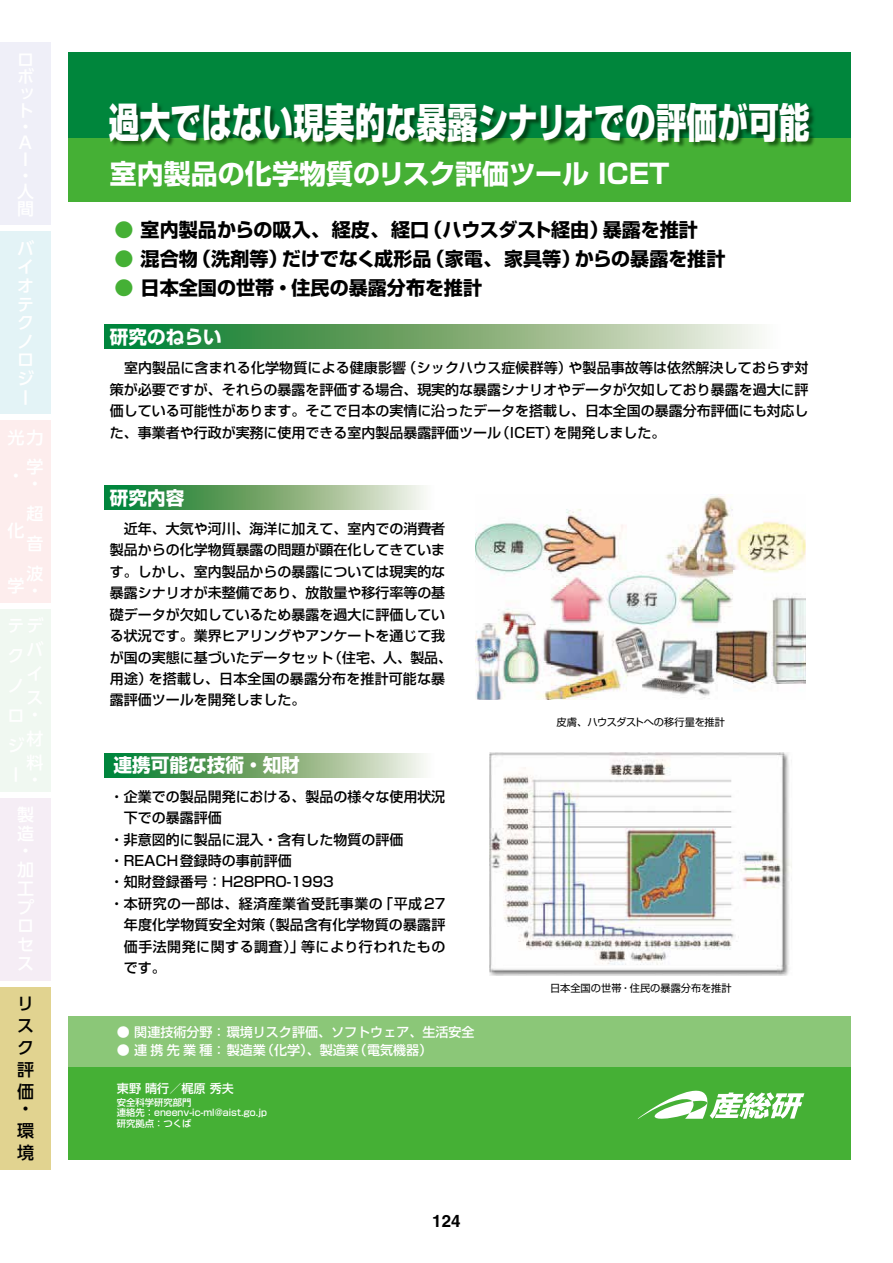
<style>
.page{position:relative;width:893px;height:1263px;background:#fff}
.page>*{position:absolute;margin:0;border:0;box-sizing:border-box;transform-origin:0 0}
.t1{font:40.95px "Shin Go Pro Heavy 90 msp RKSJ H";letter-spacing:.005em;color:#fff;scale:.74 1}
.t2{font:27px "Shin Go Pro Bold 90 msp RKSJ H";color:#fff}
.t3{font:19.05px "Shin Go Pro Bold 90 msp RKSJ H";color:#000}
.t4{font:18.6px "Shin Go Pro Bold 90 msp RKSJ H";color:#fff}
.t5{font:500 16.95px/18.6px "UD Shin Go Pr 6";color:#fff}
.t6{font:500 16.95px/21.9px "UD Shin Go Pr 6";color:#000}
.t7{font:700 16.95px "Helvetica";color:#000}
.t8{font:13.95px/21.5px "Shin Go Pro Medium 90 msp RKSJ H";color:#000;text-align:justify}
.t9{font:13.95px "Shin Go Pro Medium 90 msp RKSJ H";letter-spacing:.035em;color:#000}
.t10{font:13.05px "Shin Go Pro Medium 90 msp RKSJ H";color:#fff}
.t11{font:12.15px "Shin Go Pro Medium 90 msp RKSJ H";color:#fff}
.t12{font:10.2px "Shin Go Pro Regular 90 msp RKSJ H";color:#000}
.t13{font:10.2px "Shin Go Pro Regular 90 msp RKSJ H";letter-spacing:-.03em;color:#000}
.t14{font:9.3px/10.6px "Shin Go Pro Medium 90 msp RKSJ H";color:#fff}
.s1{color:#45b035}
</style>
<div class="page">
<div style="left:68px;top:1066px;width:782px;height:93px;background:#45b035"></div>
<div style="left:68px;top:53px;width:782px;height:85px;background:#00863c"></div>
<div style="left:68px;top:138px;width:782px;height:64px;background:#45b035"></div>
<div style="left:68px;top:1016px;width:782px;height:50px;background:#8bc778"></div>
<svg style="left:638px;top:1090px;width:166px;height:29px"></svg>
<svg style="left:104px;top:325px;width:658px;height:24px;background:#77ae79"></svg>
<svg style="left:104px;top:485px;width:322px;height:25px;background:#76ad79"></svg>
<svg style="left:104px;top:753px;width:322px;height:24px;background:#77ae79"></svg>
<img style="left:489px;top:753px;width:303px;height:223px">
<img style="left:476px;top:496px;width:330px;height:203px">
<img style="left:111px;top:105px;width:703px;height:42px">
<div style="left:0;top:231px;width:51px;height:183px;background:#e3f3f6"></div>
<div style="left:0;top:420px;width:51px;height:183px;background:#fdeded"></div>
<div style="left:0;top:609px;width:51px;height:183px;background:#f0f8f1"></div>
<div style="left:0;top:798px;width:51px;height:183px;background:#f5edf5"></div>
<div style="left:0;top:43px;width:51px;height:182px;background:#efeff8"></div>
<div style="left:0;top:986px;width:51px;height:183px;background:#e1d390"></div>
<p class="t5" style="left:17px;top:239px;width:19px">バイオテクノロジー</p>
<p class="t6" style="left:17px;top:992px;width:18px">リスク評価</p>
<p class="t6" style="left:17px;top:1097px;width:18px">・環境</p>
<h1 class="t1" style="left:109px;top:90px;width:948px">過大ではない現実的な暴露シナリオでの評価が可能</h1>
<h2 class="t2" style="left:110px;top:152px;width:561px">室内製品の化学物質のリスク評価ツール ICET</h2>
<h3 class="t3" style="left:115px;top:215px;width:585px"><span class="s1">●</span> 室内製品からの吸入、経皮、経口（ハウスダスト経由）暴露を推計</h3>
<h3 class="t3" style="left:115px;top:243px;width:612px"><span class="s1">●</span> 混合物（洗剤等）だけでなく成形品（家電、家具等）からの暴露を推計</h3>
<h3 class="t3" style="left:115px;top:272px;width:369px"><span class="s1">●</span> 日本全国の世帯・住民の暴露分布を推計</h3>
<h3 class="t4" style="left:110px;top:322px;width:113px">研究のねらい</h3>
<p class="t8" style="left:110px;top:356px;width:700px">　室内製品に含まれる化学物質による健康影響（シックハウス症候群等）や製品事故等は依然解決しておらず対策が必要ですが、それらの暴露を評価する場合、現実的な暴露シナリオやデータが欠如しており暴露を過大に評価している可能性があります。そこで日本の実情に沿ったデータを搭載し、日本全国の暴露分布評価にも対応した、事業者や行政が実務に使用できる室内製品暴露評価ツール（ICET）を開発しました。</p>
<h3 class="t4" style="left:110px;top:483px;width:76px">研究内容</h3>
<p class="t8" style="left:110px;top:516px;width:344px;text-align:left">　近年、大気や河川、海洋に加えて、室内での消費者製品からの化学物質暴露の問題が顕在化してきています。しかし、室内製品からの暴露については現実的な暴露シナリオが未整備であり、放散量や移行率等の基礎データが欠如しているため暴露を過大に評価している状況です。業界ヒアリングやアンケートを通じて我が国の実態に基づいたデータセット（住宅、人、製品、用途）を搭載し、日本全国の暴露分布を推計可能な暴露評価ツールを開発しました。</p>
<h3 class="t4" style="left:114px;top:750px;width:188px">連携可能な技術・知財</h3>
<p class="t8" style="left:110px;top:784px;width:337px">・ 企業での製品開発における、製品の様々な使用状況</p>
<p class="t8" style="left:124px;top:805px;width:99px">下での暴露評価</p>
<p class="t8" style="left:110px;top:827px;width:295px">・ 非意図的に製品に混入・含有した物質の評価</p>
<p class="t8" style="left:110px;top:848px;width:183px">・REACH登録時の事前評価</p>
<p class="t8" style="left:110px;top:870px;width:225px">・知財登録番号：H28PRO-1993</p>
<p class="t9" style="left:110px;top:892px;width:337px">・ 本研究の一部は、経済産業省受託事業の「平成27</p>
<p class="t8" style="left:124px;top:913px;width:323px">年度化学物質安全対策（製品含有化学物質の暴露評</p>
<p class="t9" style="left:124px;top:935px;width:323px">価手法開発に関する調査）」等により行われたもの</p>
<p class="t8" style="left:124px;top:955px;width:43px">です。</p>
<p class="t10" style="left:117px;top:1021px;width:359px">● 関連技術分野：環境リスク評価、ソフトウェア、生活安全</p>
<p class="t10" style="left:117px;top:1039px;width:317px">● 連携先業種：製造業（化学）、製造業（電気機器）</p>
<p class="t11" style="left:117px;top:1078px;width:119px">東野 晴行／梶原 秀夫</p>
<p class="t14" style="left:117px;top:1095px;width:161px">安全科学研究部門<br>連絡先：eneenv-ic-ml@aist.go.jp　研究拠点：つくば</p>
<p class="t7" style="left:432px;top:1210px;width:30px">124</p>
<p class="t13" style="left:557px;top:714px;width:170px">皮膚、ハウスダストへの移行量を推計</p>
<p class="t12" style="left:550px;top:980px;width:183px">日本全国の世帯・住民の暴露分布を推計</p>
</div>
